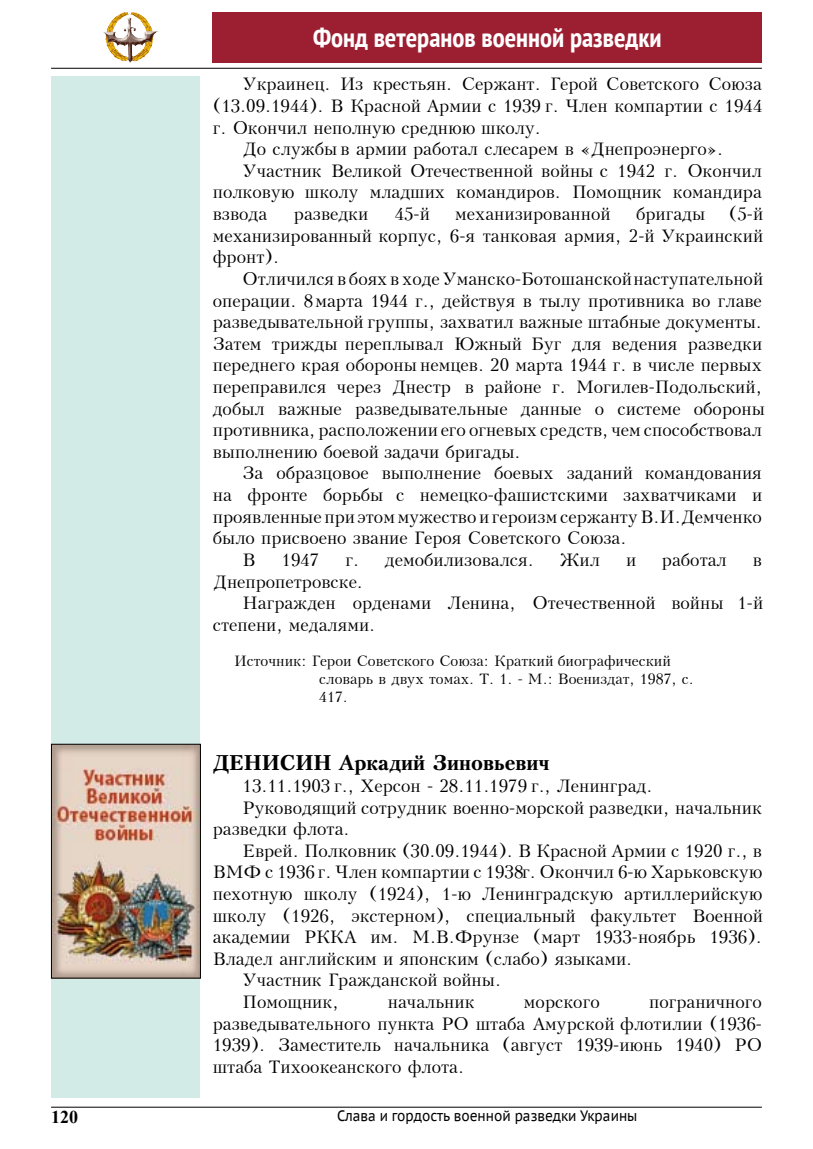
<style>
.page{position:relative;width:813px;height:1149px;background:#fff}
.page>*{position:absolute;margin:0;border:0;box-sizing:border-box;transform-origin:0 0}
.t1{font:700 condensed 27px "PT Sans";color:#fff}
.t2{font:700 21px "Peterburg";color:#000}
.t3{font:18px/21.6px "Peterburg";color:#000;text-align:justify}
.t4{font:700 18px "Times New Roman";color:#000}
.t5{font:15px/18px "Peterburg";color:#000}
.t6{font:15px "PT Sans Caption";color:#000;scale:.88 1}
</style>
<div class="page">
<div style="left:51px;top:77px;width:149px;height:1020px;background:#d2ebe6"></div>
<hr style="left:51px;top:1106px;width:710px;height:1px;background:#000">
<div style="left:213px;top:13px;width:548px;height:50px;background:#9c1f31"></div>
<img style="left:103px;top:13px;width:56px;height:50px">
<hr style="left:51px;top:68px;width:710px;height:1px;background:#000">
<img style="left:53px;top:745px;width:146px;height:231px">
<div style="left:51px;top:743px;width:150px;height:235px;border:1px solid #000"></div>
<h1 class="t1" style="left:313px;top:20px;width:350px">Фонд ветеранов военной разведки</h1>
<p class="t3" style="left:242px;top:73px;width:520px">Украинец. Из крестьян. Сержант. Герой Советского Союза</p>
<p class="t3" style="left:213px;top:95px;width:551px">(13.09.1944). В Красной Армии с 1939 г. Член компартии с 1944</p>
<p class="t3" style="left:213px;top:117px;width:329px">г. Окончил неполную среднюю школу.</p>
<p class="t3" style="left:242px;top:138px;width:482px">До службы в армии работал слесарем в «Днепроэнерго».</p>
<p class="t3" style="left:242px;top:160px;width:520px">Участник Великой Отечественной войны с 1942 г. Окончил</p>
<p class="t3" style="left:213px;top:181px;width:550px">полковую школу младших командиров. Помощник командира</p>
<p class="t3" style="left:213px;top:203px;width:56px">взвода</p>
<p class="t3" style="left:294px;top:203px;width:76px">разведки</p>
<p class="t3" style="left:394px;top:203px;width:37px">45-й</p>
<p class="t3" style="left:455px;top:203px;width:157px">механизированной</p>
<p class="t3" style="left:635px;top:203px;width:71px">бригады</p>
<p class="t3" style="left:213px;top:203px;width:551px;text-indent:516px">(5-й механизированный корпус, 6-я танковая армия, 2-й Украинский фронт).</p>
<p class="t3" style="left:213px;top:268px;width:553px;text-align:left;text-indent:30px">Отличился в боях в ходе Уманско-Ботошанской наступательной операции. 8 марта 1944 г., действуя в тылу противника во главе разведывательной группы, захватил важные штабные документы.<br>Затем трижды переплывал Южный Буг для ведения разведки переднего края обороны немцев. 20 марта 1944 г. в числе первых переправился через Днестр в районе г. Могилев-Подольский, добыл важные разведывательные данные о системе обороны противника, расположении его огневых средств, чем способствовал выполнению боевой задачи бригады.</p>
<p class="t3" style="left:242px;top:462px;width:520px">За образцовое выполнение боевых заданий командования</p>
<p class="t3" style="left:213px;top:484px;width:550px">на фронте борьбы с немецко-фашистскими захватчиками и</p>
<p class="t3" style="left:213px;top:505px;width:550px">проявленные при этом мужество и героизм сержанту В.И.Демченко</p>
<p class="t3" style="left:213px;top:527px;width:415px">было присвоено звание Героя Советского Союза.</p>
<p class="t3" style="left:242px;top:549px;width:14px">В</p>
<p class="t3" style="left:281px;top:549px;width:39px">1947</p>
<p class="t3" style="left:345px;top:549px;width:190px">г. демобилизовался.</p>
<p class="t3" style="left:559px;top:549px;width:42px">Жил</p>
<p class="t3" style="left:625px;top:549px;width:12px">и</p>
<p class="t3" style="left:661px;top:549px;width:66px">работал</p>
<p class="t3" style="left:752px;top:549px;width:11px">в</p>
<p class="t3" style="left:213px;top:570px;width:151px">Днепропетровске.</p>
<p class="t3" style="left:242px;top:592px;width:522px">Награжден орденами Ленина, Отечественной войны 1-й</p>
<p class="t3" style="left:213px;top:613px;width:164px">степени, медалями.</p>
<p class="t5" style="left:319px;top:651px;width:376px;text-indent:-85px">Источник: Герои Советского Союза: Краткий биографический словарь в двух томах. Т. 1. - М.: Воениздат, 1987, с.<br>417.</p>
<p class="t2" style="left:213px;top:750px;width:338px">ДЕНИСИН Аркадий Зиновьевич</p>
<p class="t3" style="left:242px;top:774px;width:411px">13.11.1903 г., Херсон - 28.11.1979 г., Ленинград.</p>
<p class="t3" style="left:242px;top:796px;width:520px">Руководящий сотрудник военно-морской разведки, начальник</p>
<p class="t3" style="left:213px;top:818px;width:138px">разведки флота.</p>
<p class="t3" style="left:242px;top:839px;width:520px">Еврей. Полковник (30.09.1944). В Красной Армии с 1920 г., в</p>
<p class="t3" style="left:213px;top:861px;width:551px">ВМФ с 1936 г. Член компартии с 1938г. Окончил 6-ю Харьковскую</p>
<p class="t3" style="left:213px;top:882px;width:551px">пехотную школу (1924), 1-ю Ленинградскую артиллерийскую</p>
<p class="t3" style="left:213px;top:904px;width:551px">школу (1926, экстерном), специальный факультет Военной</p>
<p class="t3" style="left:213px;top:926px;width:550px">академии РККА им. М.В.Фрунзе (март 1933-ноябрь 1936).</p>
<p class="t3" style="left:213px;top:947px;width:421px">Владел английским и японским (слабо) языками.</p>
<p class="t3" style="left:242px;top:969px;width:260px">Участник Гражданской войны.</p>
<p class="t3" style="left:242px;top:990px;width:97px">Помощник,</p>
<p class="t3" style="left:387px;top:990px;width:88px">начальник</p>
<p class="t3" style="left:523px;top:990px;width:77px">морского</p>
<p class="t3" style="left:213px;top:990px;width:550px;text-indent:436px">пограничного разведывательного пункта РО штаба Амурской флотилии (1936- 1939). Заместитель начальника (август 1939-июнь 1940) РО штаба Тихоокеанского флота.</p>
<p class="t4" style="left:51px;top:1103px;width:28px">120</p>
<p class="t6" style="left:337px;top:1105px;width:342px">Слава и гордость военной разведки Украины</p>
</div>
